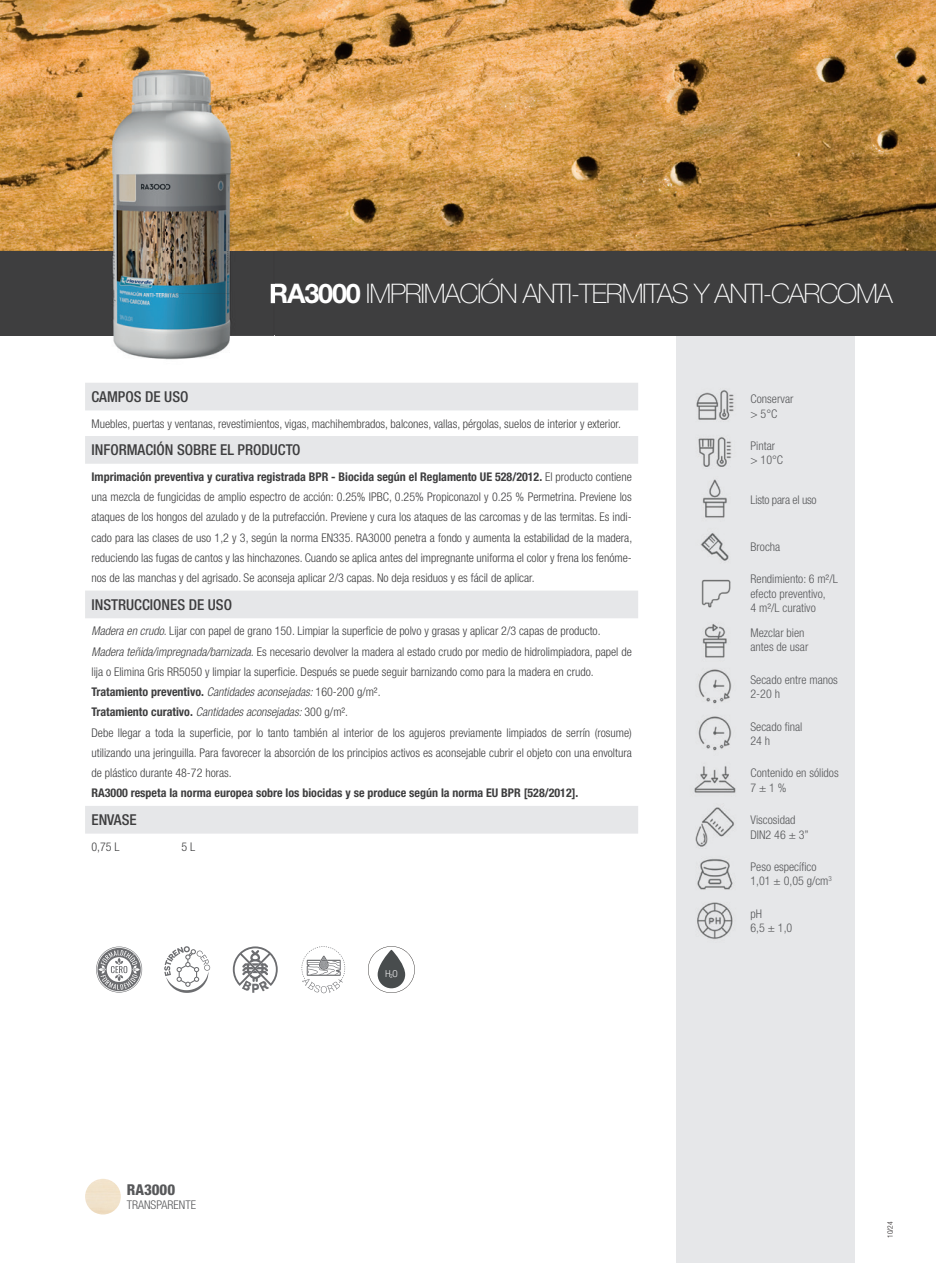
<style>
.page{position:relative;width:936px;height:1263px;background:#fff}
.page>*{position:absolute;margin:0;border:0;box-sizing:border-box;transform-origin:0 0}
.t1{font:100 27px "Helvetica Neue LT Std";letter-spacing:-.045em;color:#fff}
.t2{font:500 condensed 15px "Helvetica Neue LT Std";color:#3e3e3f}
.t3{font:800 condensed 15px "Helvetica Neue LT Std";color:#57585a}
.t4{font:700 13.35px "Novecentosanswide";color:#6c6d70}
.t5{font:300 condensed 12px/20.2px "Helvetica Neue LT Std";color:#3e3e3f;text-align:justify}
.t6{font:300 condensed 12px/14.2px "Helvetica Neue LT Std";color:#57585a}
.t7{font:700 condensed 12px "Helvetica Neue LT Std";color:#3e3e3f}
.t8{font:300 condensed 12px "Helvetica Neue LT Std";letter-spacing:-.02em;color:#57585a}
.t9{font:300 9.6px "Roboto Condensed";color:#fff}
.t10{font:300 condensed 7.5px "Helvetica Neue LTW1 G";color:#231f20}
.s1{font-weight:700}
.s2{font-style:italic}
</style>
<div class="page">
<div style="left:676px;top:251px;width:179px;height:1012px;background:#e6e7e9"></div>
<div style="left:0;top:251px;width:935px;height:85px;background:#3e3e3f"></div>
<img style="left:0;top:0;width:935px;height:251px">
<img style="left:85px;top:1179px;width:36px;height:35px;border-radius:18px">
<img style="left:694px;top:390px;width:42px;height:550px">
<img style="left:60px;top:47px;width:214px;height:313px">
<img style="left:271px;top:284px;width:3px;height:20px">
<svg style="left:85px;top:383px;width:553px;height:451px"></svg>
<svg style="left:368px;top:946px;width:47px;height:47px"></svg>
<svg style="left:96px;top:946px;width:249px;height:48px"></svg>
<h1 class="t1" style="left:269px;top:278px;width:625px"><span class="s1">RA3000</span> IMPRIMACIÓN ANTI-TERMITAS Y ANTI-CARCOMA</h1>
<p class="t2" style="left:91px;top:388px;width:98px">CAMPOS DE USO</p>
<p class="t5" style="left:91px;top:413px;width:531px">Muebles, puertas y ventanas, revestimientos, vigas, machihembrados, balcones, vallas, pérgolas, suelos de interior y exterior.</p>
<p class="t2" style="left:91px;top:441px;width:210px">INFORMACIÓN SOBRE EL PRODUCTO</p>
<p class="t5" style="left:91px;top:466px;width:542px"><span class="s1">Imprimación preventiva y curativa registrada BPR - Biocida según el Reglamento UE 528/2012.</span> El producto contiene una mezcla de fungicidas de amplio espectro de acción: 0.25% IPBC, 0.25% Propiconazol y 0.25 % Permetrina. Previene los ataques de los hongos del azulado y de la putrefacción. Previene y cura los ataques de las carcomas y de las termitas. Es indi&shy;cado para las clases de uso 1,2 y 3, según la norma EN335. RA3000 penetra a fondo y aumenta la estabilidad de la madera, reduciendo las fugas de cantos y las hinchazones. Cuando se aplica antes del impregnante uniforma el color y frena los fenóme&shy;nos de las manchas y del agrisado. Se aconseja aplicar 2/3 capas. No deja residuos y es fácil de aplicar.</p>
<p class="t2" style="left:91px;top:595px;width:142px">INSTRUCCIONES DE USO</p>
<p class="t5" style="left:91px;top:621px;width:542px;text-align:left"><span class="s2">Madera en crudo</span>. Lijar con papel de grano 150. Limpiar la superficie de polvo y grasas y aplicar 2/3 capas de producto.<br><span class="s2">Madera teñida/impregnada/barnizada.</span> Es necesario devolver la madera al estado crudo por medio de hidrolimpiadora, papel de lija o Elimina Gris RR5050 y limpiar la superficie. Después se puede seguir barnizando como para la madera en crudo.<br><span class="s1">Tratamiento preventivo.</span> <span class="s2">Cantidades aconsejadas:</span> 160-200 g/m².<br><span class="s1">Tratamiento curativo.</span> <span class="s2">Cantidades aconsejadas:</span> 300 g/m².<br>Debe llegar a toda la superficie, por lo tanto también al interior de los agujeros previamente limpiados de serrín (rosume) utilizando una jeringuilla. Para favorecer la absorción de los principios activos es aconsejable cubrir el objeto con una envoltura de plástico durante 48-72 horas.</p>
<p class="t7" style="left:91px;top:786px;width:488px">RA3000 respeta la norma europea sobre los biocidas y se produce según la norma EU BPR [528/2012].</p>
<p class="t2" style="left:91px;top:811px;width:47px">ENVASE</p>
<p class="t5" style="left:91px;top:836px;width:30px">0,75 L</p>
<p class="t5" style="left:181px;top:836px;width:15px">5 L</p>
<p class="t4" style="left:251px;top:980px;width:10px">P</p>
<p class="t3" style="left:127px;top:1180px;width:50px">RA3000</p>
<p class="t6" style="left:127px;top:1197px;width:71px">TRANSPARENTE</p>
<p class="t9" style="left:385px;top:967px;width:14px">H<sub>2</sub>O</p>
<p class="t6" style="left:750px;top:392px;width:44px">Conservar &gt; 5°C</p>
<p class="t6" style="left:750px;top:439px;width:34px">Pintar &gt; 10°C</p>
<p class="t8" style="left:750px;top:493px;width:68px">Listo para el uso</p>
<p class="t6" style="left:750px;top:539px;width:31px">Brocha</p>
<p class="t6" style="left:750px;top:572px;width:89px">Rendimiento: 6 m²/L efecto preventivo,<br>4 m²/L curativo</p>
<p class="t6" style="left:750px;top:626px;width:59px">Mezclar bien antes de usar</p>
<p class="t6" style="left:750px;top:672px;width:89px">Secado entre manos<br>2-20 h</p>
<p class="t6" style="left:750px;top:719px;width:53px">Secado final<br>24 h</p>
<p class="t6" style="left:750px;top:766px;width:90px">Contenido en sólidos<br>7 ± 1 %</p>
<p class="t6" style="left:750px;top:813px;width:60px">Viscosidad<br>DIN2 46 ± 3”</p>
<p class="t6" style="left:750px;top:859px;width:83px">Peso específico<br>1,01 ± 0,05 g/cm<sup>3</sup></p>
<p class="t6" style="left:750px;top:906px;width:43px">pH<br>6,5 ± 1,0</p>
<p class="t10" style="left:885px;top:1238px;width:18px;rotate:-90deg">10/24</p>
</div>
